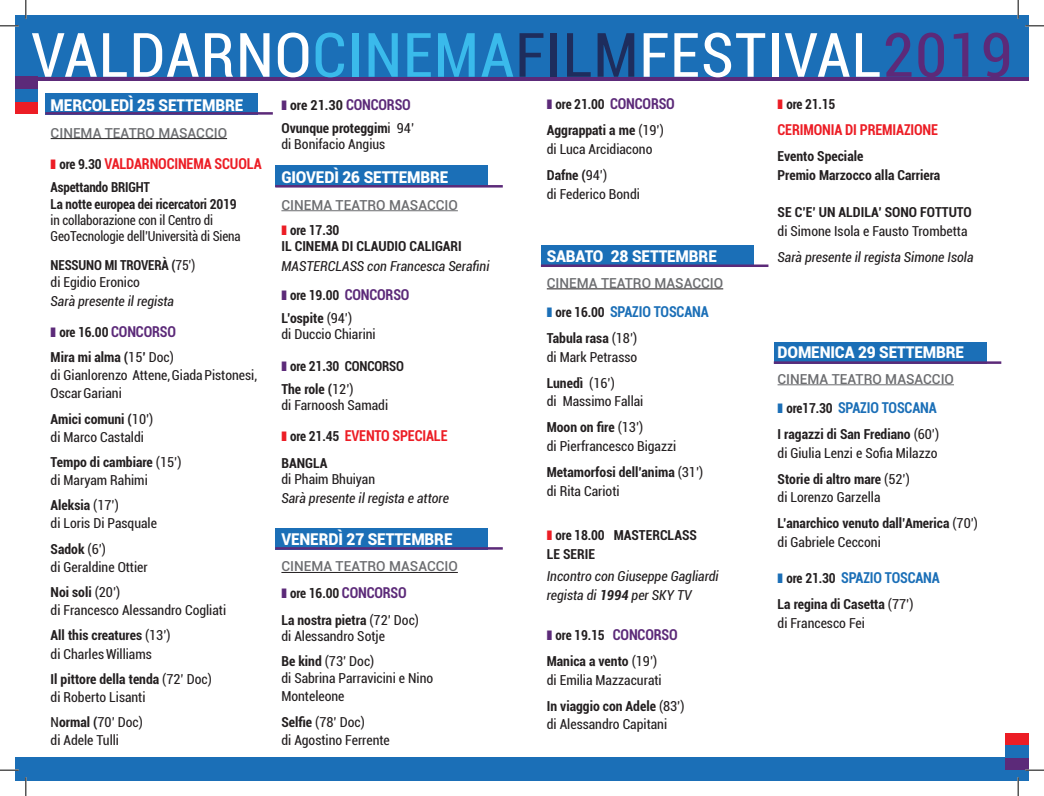
<style>
.page{position:relative;width:1044px;height:796px;background:#fff}
.page>*{position:absolute;margin:0;border:0;box-sizing:border-box;transform-origin:0 0}
.t1{font:condensed 61.25px "Roboto";letter-spacing:.02em;color:#fff}
.t2{font:900 16.25px "Roboto";letter-spacing:-.01em;color:#fff;scale:.95 1}
.t3{font:700 condensed 15px "Roboto";letter-spacing:-.01em;color:#ec1d25;scale:.95 1}
.t4{font:700 condensed 15px "Roboto";letter-spacing:-.01em;color:#1b6fb7;scale:.95 1}
.t5{font:condensed 13.75px/18.1px "Roboto";color:#231f20}
.t6{font:700 condensed 13.75px/26.6px "Roboto";color:#231f20;scale:.95 1}
.t7{font:700 condensed 13.75px/18.8px "Roboto";color:#231f20}
.t8{font:italic condensed 13.75px/29px "Roboto";color:#231f20}
.t9{font:condensed 13.75px/16.2px "Roboto";color:#231f20;scale:.95 1}
.t10{font:500 13.75px/25.4px "Roboto";color:#6c6d70}
.s1{color:#3abaeb}
.s2{color:#1e2d5d}
.s3{color:#5c2a79}
.s4{font-size:13.75px;color:#231f20}
.s5{font-weight:700}
.s6{font-size:15px;color:#5c2a79}
.s7{font-weight:400}
.s8{color:#ec1d25}
.s9{font-weight:700;font-stretch:condensed;color:#231f20}
.s10{font-weight:700;font-style:normal}
.s11{font-weight:700;font-style:normal;font-size:15px;color:#5c2a79}
.s12{font-weight:500;font-stretch:normal;color:#6c6d70}
</style>
<div class="page">
<div style="left:15px;top:757px;width:1014px;height:24px;background:#1b6fb7"></div>
<div style="left:45px;top:93px;width:213px;height:21px;background:#1b6fb7"></div>
<hr style="left:45px;top:112px;width:228px;height:3px;background:#5c2a79">
<div style="left:15px;top:20px;width:1014px;height:61px;background:#5c2a79"></div>
<div style="left:15px;top:15px;width:1014px;height:62px;background:#1b6fb7"></div>
<div style="left:15px;top:101px;width:22px;height:13px;background:#ec1d25"></div>
<div style="left:15px;top:77px;width:22px;height:12px;background:#5c2a79"></div>
<div style="left:15px;top:89px;width:22px;height:12px;background:#1b6fb7"></div>
<div style="left:1006px;top:733px;width:23px;height:12px;background:#ec1d25"></div>
<div style="left:1006px;top:758px;width:23px;height:12px;background:#5c2a79"></div>
<div style="left:1006px;top:745px;width:23px;height:13px;background:#1b6fb7"></div>
<div style="left:275px;top:166px;width:213px;height:21px;background:#1b6fb7"></div>
<hr style="left:275px;top:185px;width:228px;height:3px;background:#5c2a79">
<div style="left:275px;top:528px;width:213px;height:21px;background:#1b6fb7"></div>
<hr style="left:275px;top:547px;width:228px;height:3px;background:#5c2a79">
<div style="left:541px;top:245px;width:212px;height:21px;background:#1b6fb7"></div>
<hr style="left:541px;top:264px;width:227px;height:3px;background:#5c2a79">
<div style="left:774px;top:342px;width:212px;height:21px;background:#1b6fb7"></div>
<hr style="left:774px;top:361px;width:227px;height:3px;background:#5c2a79">
<hr style="left:51px;top:138px;width:176px;height:1px;background:#231f20">
<hr style="left:281px;top:210px;width:177px;height:1px;background:#6c6d70">
<hr style="left:281px;top:572px;width:177px;height:1px;background:#231f20">
<hr style="left:547px;top:288px;width:176px;height:1px;background:#231f20">
<hr style="left:777px;top:384px;width:177px;height:1px;background:#6c6d70">
<svg style="left:0;top:25px;width:19px;height:2px"></svg>
<svg style="left:1025px;top:25px;width:19px;height:2px"></svg>
<svg style="left:0;top:769px;width:19px;height:2px"></svg>
<svg style="left:1025px;top:769px;width:19px;height:2px"></svg>
<svg style="left:25px;top:0;width:2px;height:19px"></svg>
<svg style="left:25px;top:777px;width:2px;height:19px"></svg>
<svg style="left:1017px;top:0;width:2px;height:19px"></svg>
<svg style="left:1017px;top:777px;width:2px;height:19px"></svg>
<h1 class="t1" style="left:31px;top:12px;width:983px">VALDARNO<span class="s1">CINEMA</span><span class="s2">FILM</span>FESTIVAL<span class="s3">2019</span></h1>
<p class="t2" style="left:51px;top:93px;width:204px">MERCOLEDÌ 25 SETTEMBRE</p>
<p class="t10" style="left:51px;top:119px;width:178px">CINEMA TEATRO MASACCIO</p>
<p class="t3" style="left:51px;top:153px;width:224px">❚ <span class="s4">ore 9.30</span> VALDARNOCINEMA SCUOLA</p>
<p class="t6" style="left:51px;top:179px;width:197px;line-height:16.2px">Aspettando BRIGHT<br>La notte europea dei ricercatori 2019</p>
<p class="t9" style="left:51px;top:211px;width:202px">in collaborazione con il Centro di<br>GeoTecnologie dell’Università di Siena</p>
<p class="t9" style="left:51px;top:257px;width:154px"><span class="s5">NESSUNO MI TROVERÀ (</span>75’) di Egidio Eronico</p>
<p class="t8" style="left:51px;top:286px;width:125px">Sarà presente il regista</p>
<p class="t6" style="left:51px;top:319px;width:133px;line-height:25.2px"><span class="s3">❚</span> ore 16.00 <span class="s6">CONCORSO<br></span>Mira mi alma (<span class="s7">15</span>’ <span class="s7">Doc)</span></p>
<p class="t5" style="left:51px;top:366px;width:208px">di Gianlorenzo Attene, Giada Pistonesi,<br>Oscar Gariani</p>
<p class="t5" style="left:51px;top:409px;width:104px"><span class="s5">Amici comuni (</span>10’) di Marco Castaldi</p>
<p class="t5" style="left:51px;top:452px;width:132px"><span class="s5">Tempo di cambiare</span> (15’) di Maryam Rahimi</p>
<p class="t5" style="left:51px;top:496px;width:108px"><span class="s5">Aleksia</span> (17’)<br>di Loris Di Pasquale</p>
<p class="t5" style="left:51px;top:539px;width:99px"><span class="s5">Sadok</span> (6’)<br>di Geraldine Ottier</p>
<p class="t5" style="left:51px;top:582px;width:177px"><span class="s5">Noi soli</span> (20’)<br>di Francesco Alessandro Cogliati</p>
<p class="t5" style="left:51px;top:626px;width:121px"><span class="s5">All this creatures</span> (13’) di Charles Williams</p>
<p class="t5" style="left:51px;top:669px;width:163px"><span class="s5">Il pittore della tenda</span> (72’ Doc) di Roberto Lisanti</p>
<p class="t5" style="left:51px;top:713px;width:94px">N<span class="s5">ormal (</span>70’ Doc) di Adele Tulli</p>
<p class="t6" style="left:547px;top:91px;width:136px;line-height:25.9px"><span class="s3">❚</span> ore 21.00 <span class="s6">CONCORSO<br></span>Aggrappati a me <span class="s7">(19’)</span></p>
<p class="t5" style="left:547px;top:136px;width:107px;line-height:25.9px">di Luca Arcidiacono<br><span class="s5">Dafne (</span>94’)</p>
<p class="t5" style="left:547px;top:184px;width:95px">di Federico Bondi</p>
<p class="t7" style="left:281px;top:93px;width:134px;line-height:23px"><span class="s3">❚</span> ore 21.30 <span class="s6">CONCORSO<br></span>Ovunque proteggim<span class="s7">i 94’</span></p>
<p class="t5" style="left:281px;top:134px;width:105px">di Bonifacio Angius</p>
<p class="t2" style="left:281px;top:166px;width:177px">GIOVEDÌ 26 SETTEMBRE</p>
<p class="t10" style="left:281px;top:192px;width:178px">CINEMA TEATRO MASACCIO <span class="s8">❚</span> <span class="s9">ore 17.30</span></p>
<p class="t7" style="left:281px;top:236px;width:182px">IL CINEMA DI CLAUDIO CALIGARI</p>
<p class="t8" style="left:281px;top:251px;width:210px">MASTERCLASS con Francesca Serafini <span class="s3">❚</span> <span class="s10">ore 19.00</span> <span class="s11">CONCORSO</span></p>
<p class="t5" style="left:281px;top:309px;width:96px;line-height:16px"><span class="s5">L’ospite</span> (94’)<br>di Duccio Chiarini</p>
<p class="t6" style="left:281px;top:354px;width:131px;line-height:23px"><span class="s3">❚</span> ore 21.30 CONCORSO<br>The role (<span class="s7">12’)</span></p>
<p class="t5" style="left:281px;top:396px;width:108px">di Farnoosh Samadi</p>
<p class="t3" style="left:281px;top:425px;width:176px">❚ <span class="s4">ore 21.45</span> EVENTO SPECIALE</p>
<p class="t7" style="left:281px;top:453px;width:48px">BANGLA</p>
<p class="t5" style="left:281px;top:469px;width:95px">di Phaim Bhuiyan</p>
<p class="t8" style="left:281px;top:483px;width:169px">Sarà presente il regista e attore</p>
<p class="t2" style="left:281px;top:527px;width:182px">VENERDÌ 27 SETTEMBRE</p>
<p class="t6" style="left:281px;top:553px;width:187px"><span class="s12">CINEMA TEATRO MASACCIO </span><span class="s3">❚</span> ore 16.00 <span class="s6">CONCORSO<br></span>La nostra pietra <span class="s7">(72’ Doc)</span></p>
<p class="t5" style="left:281px;top:623px;width:105px;line-height:24.9px">di Alessandro Sotje<br><span class="s5">Be kind</span> (73’ Doc)</p>
<p class="t5" style="left:281px;top:669px;width:153px">di Sabrina Parravicini e Nino<br>Monteleone</p>
<p class="t5" style="left:281px;top:712px;width:110px;line-height:18.5px"><span class="s5">Selfie</span> (78’ Doc)<br>di Agostino Ferrente</p>
<p class="t6" style="left:777px;top:90px;width:62px"><span class="s8">❚</span> ore 21.15</p>
<p class="t3" style="left:777px;top:119px;width:170px">CERIMONIA DI PREMIAZIONE</p>
<p class="t7" style="left:777px;top:146px;width:164px">Evento Speciale<br>Premio Marzocco alla Carriera</p>
<p class="t7" style="left:777px;top:202px;width:196px">SE C’E’ UN ALDILA’ SONO FOTTUTO</p>
<p class="t5" style="left:777px;top:221px;width:191px">di Simone Isola e Fausto Trombetta</p>
<p class="t8" style="left:777px;top:242px;width:197px">Sarà presente il regista Simone Isola</p>
<p class="t2" style="left:547px;top:245px;width:181px">SABATO 28 SETTEMBRE</p>
<p class="t10" style="left:547px;top:270px;width:178px">CINEMA TEATRO MASACCIO</p>
<p class="t4" style="left:547px;top:301px;width:172px">❚ <span class="s4">ore 16.00</span> SPAZIO TOSCANA</p>
<p class="t5" style="left:547px;top:328px;width:92px;line-height:18.8px"><span class="s5">Tabula rasa</span> (18’) di Mark Petrasso</p>
<p class="t5" style="left:547px;top:373px;width:98px;line-height:18.8px"><span class="s5">Lunedì</span> (16’)<br>di Massimo Fallai</p>
<p class="t5" style="left:547px;top:417px;width:131px;line-height:18.8px"><span class="s5">Moon on fire</span> (13’)<br>di Pierfrancesco Bigazzi</p>
<p class="t7" style="left:547px;top:462px;width:158px">Metamorfosi dell’anima <span class="s7">(31’) di Rita Carioti</span></p>
<p class="t6" style="left:547px;top:525px;width:160px;line-height:18.8px"><span class="s8">❚</span> ore 18.00 MASTERCLASS<br>LE SERIE</p>
<p class="t8" style="left:547px;top:566px;width:173px;line-height:18.8px">Incontro con Giuseppe Gagliardi regista di <span class="s5">1994</span> per SKY TV</p>
<p class="t6" style="left:547px;top:622px;width:139px;line-height:25.9px"><span class="s3">❚</span> ore 19.15 <span class="s6">CONCORSO<br></span>Manica a vento <span class="s7">(19’)</span></p>
<p class="t5" style="left:547px;top:666px;width:139px;line-height:25.9px">di Emilia Mazzacurati<br><span class="s5">In viaggio con Adele</span> (83’)</p>
<p class="t5" style="left:547px;top:715px;width:122px">di Alessandro Capitani</p>
<p class="t2" style="left:777px;top:341px;width:198px">DOMENICA 29 SETTEMBRE</p>
<p class="t10" style="left:777px;top:366px;width:178px">CINEMA TEATRO MASACCIO</p>
<p class="t4" style="left:777px;top:397px;width:169px">❚ <span class="s4">ore17.30</span> SPAZIO TOSCANA</p>
<p class="t5" style="left:777px;top:424px;width:163px;line-height:18.8px"><span class="s5">I ragazzi di San Frediano</span> (60’) di Giulia Lenzi e Sofia Milazzo</p>
<p class="t5" style="left:777px;top:469px;width:134px;line-height:18.8px"><span class="s5">Storie di altro mare</span> (52’) di Lorenzo Garzella</p>
<p class="t7" style="left:777px;top:513px;width:202px">L’anarchico venuto dall’America <span class="s7">(70’) di Gabriele Cecconi</span></p>
<p class="t4" style="left:777px;top:567px;width:172px">❚ <span class="s4">ore 21.30</span> SPAZIO TOSCANA</p>
<p class="t5" style="left:777px;top:594px;width:137px;line-height:18.8px"><span class="s5">La regina di Casetta</span> (77’) di Francesco Fei</p>
</div>
